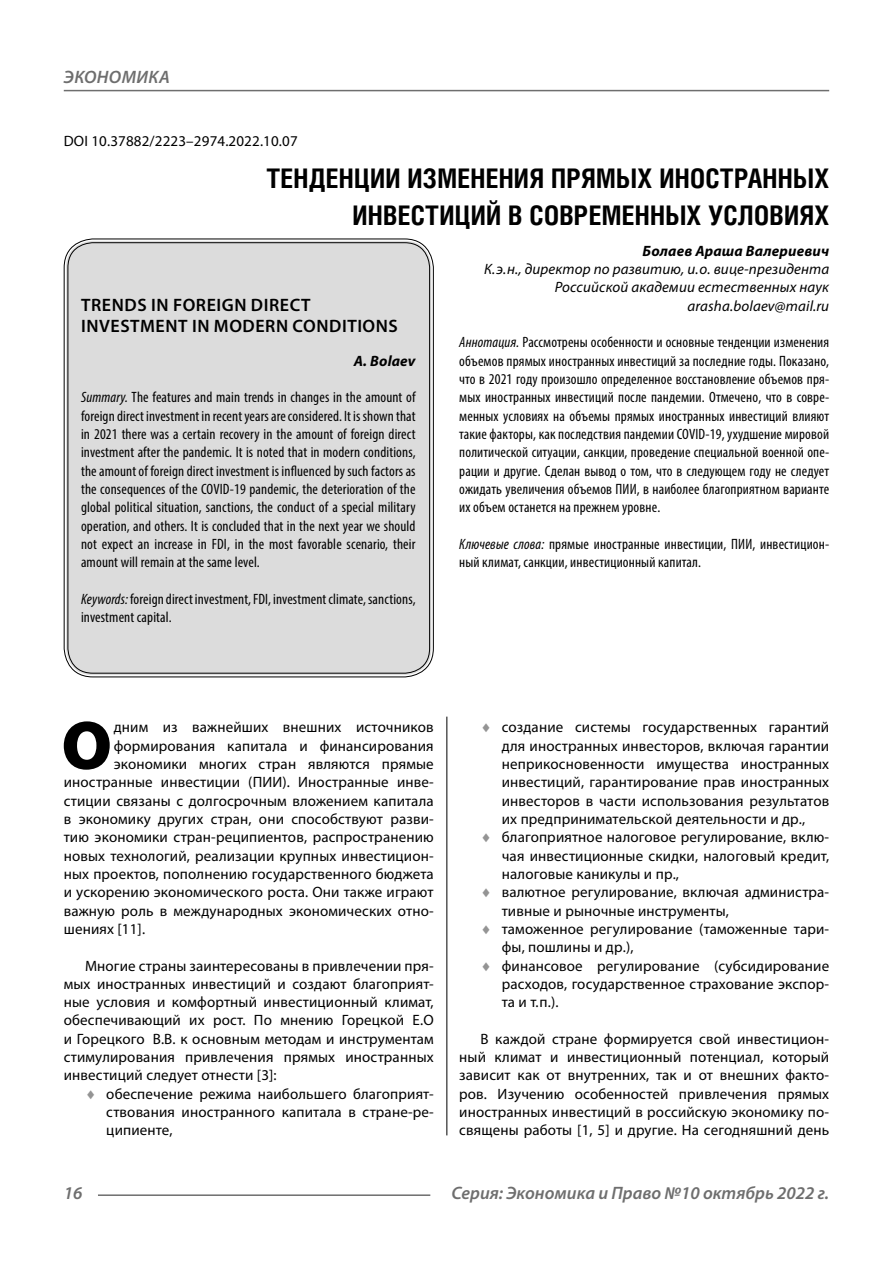
<style>
.page{position:relative;width:893px;height:1263px;background:#fff}
.page>*{position:absolute;margin:0;border:0;box-sizing:border-box;transform-origin:0 0}
.Bukvica{font:900 69.3px "Myriad Pro";color:#000}
.Header{font:700 27px/37.5px "Helios Cond C";letter-spacing:.01em;color:#000;text-align:right}
.Header-eng{font:600 18px/21.6px "Myriad Pro";letter-spacing:.03em;color:#000}
.t1{font:italic 600 18px "Myriad Pro";color:#6e6e6e}
.Normal{font:15px/18.3px "Myriad Pro";letter-spacing:.01em;color:#000;text-align:justify}
.Annotation-rus{font:condensed 15px/18.3px "Myriad Pro";letter-spacing:.01em;color:#000;text-align:justify}
.Annotation-eng{font:condensed 15px/18.3px "Myriad Pro";letter-spacing:.01em;color:#000;text-align:justify}
.Bukvica-2{font:15px "Myriad Pro";letter-spacing:.01em;color:#000}
.Author-doc{font:italic 15px/18.3px "Myriad Pro";letter-spacing:.01em;color:#000;text-align:right}
.DOI{font:15px "Myriad Pro";letter-spacing:.01em;color:#000}
.Author{font:italic 700 15px "Myriad Pro";letter-spacing:.01em;color:#000}
.Author-email{font:italic 15px "Myriad Pro";letter-spacing:.01em;color:#000}
.Author-eng{font:italic 700 15px "Myriad Pro";letter-spacing:.01em;color:#000}
.s1{font-style:italic}
.s2{color:#949494}
</style>
<div class="page">
<hr style="left:446px;top:714px;width:1px;height:421px;background:#000">
<div style="left:66px;top:241px;width:365px;height:434px;background:#dcdcdc;border-radius:27px"></div>
<hr style="left:98px;top:1194px;width:332px;height:2px;background:#6e6e6e">
<hr style="left:64px;top:90px;width:765px;height:1px;background:#6e6e6e">
<p class="t1" style="left:64px;top:66px;width:24px">Экономика</p>
<p class="DOI" style="left:64px;top:132px;width:235px">DOI 10.37882/2223–2974.2022.10.07</p>
<p class="Header" style="left:266px;top:159px;width:564px">ТЕНДЕНЦИИ ИЗМЕНЕНИЯ ПРЯМЫХ ИНОСТРАННЫХ<br>ИНВЕСТИЦИЙ В СОВРЕМЕННЫХ УСЛОВИЯХ</p>
<p class="Author" style="left:643px;top:241px;width:188px">Болаев Араша Валериевич</p>
<p class="Author-doc" style="left:484px;top:260px;width:347px">К.э.н., директор по развитию, и.о. вице-президента<br>Российской академии естественных наук</p>
<p class="Author-email" style="left:687px;top:296px;width:143px">arasha.bolaev@mail.ru</p>
<p class="Annotation-rus" style="left:459px;top:333px;width:371px"><span class="s1">Аннотация.</span> Рассмотрены особенности и основные тенденции изменения объемов прямых иностранных инвестиций за последние годы. Показано, что в 2021 году произошло определенное восстановление объемов пря&shy;мых иностранных инвестиций после пандемии. Отмечено, что в совре&shy;менных условиях на объемы прямых иностранных инвестиций влияют такие факторы, как последствия пандемии COVID‑19, ухудшение мировой политической ситуации, санкции, проведение специальной военной опе&shy;рации и другие. Сделан вывод о том, что в следующем году не следует ожидать увеличения объемов ПИИ, в наиболее благоприятном варианте их объем останется на прежнем уровне.</p>
<p class="Annotation-rus" style="left:459px;top:535px;width:371px"><span class="s1">Ключевые слова:</span> прямые иностранные инвестиции, ПИИ, инвестицион&shy;ный климат, санкции, инвестиционный капитал.</p>
<p class="Header-eng" style="left:81px;top:293px;width:318px">TRENDS IN FOREIGN DIRECT<br>INVESTMENT IN MODERN CONDITIONS</p>
<p class="Author-eng" style="left:354px;top:351px;width:63px">A. Bolaev</p>
<p class="Annotation-eng" style="left:81px;top:388px;width:336px"><span class="s1">Summary.</span> The features and main trends in changes in the amount of foreign direct investment in recent years are considered. It is shown that in 2021 there was a certain recovery in the amount of foreign direct investment after the pandemic. It is noted that in modern conditions, the amount of foreign direct investment is influenced by such factors as the consequences of the COVID‑19 pandemic, the deterioration of the global political situation, sanctions, the conduct of a special military operation, and others. It is concluded that in the next year we should not expect an increase in FDI, in the most favorable scenario, their amount will remain at the same level.</p>
<p class="Annotation-eng" style="left:81px;top:590px;width:336px"><span class="s1">Keywords:</span> foreign direct investment, FDI, investment climate, sanctions, investment capital.</p>
<p class="Bukvica" style="left:61px;top:699px;width:52px">О</p>
<p class="Bukvica-2" style="left:114px;top:718px;width:321px">дним из важнейших внешних источников</p>
<p class="Bukvica-2" style="left:114px;top:736px;width:321px">формирования капитала и финансирования</p>
<p class="Bukvica-2" style="left:114px;top:755px;width:321px">экономики многих стран являются прямые</p>
<p class="Bukvica-2" style="left:64px;top:773px;width:371px">иностранные инвестиции (ПИИ). Иностранные инве-</p>
<p class="Bukvica-2" style="left:64px;top:791px;width:371px">стиции связаны с долгосрочным вложением капитала</p>
<p class="Bukvica-2" style="left:64px;top:810px;width:371px">в экономику других стран, они способствуют разви-</p>
<p class="Bukvica-2" style="left:64px;top:828px;width:371px">тию экономики стран-реципиентов, распространению</p>
<p class="Bukvica-2" style="left:64px;top:846px;width:371px">новых технологий, реализации крупных инвестицион-</p>
<p class="Bukvica-2" style="left:64px;top:864px;width:371px">ных проектов, пополнению государственного бюджета</p>
<p class="Bukvica-2" style="left:64px;top:883px;width:371px">и ускорению экономического роста. Они также играют</p>
<p class="Bukvica-2" style="left:64px;top:901px;width:371px">важную роль в международных экономических отно-</p>
<p class="Bukvica-2" style="left:64px;top:919px;width:82px">шениях [11].</p>
<p class="Normal" style="left:64px;top:956px;width:371px;text-indent:21px">Многие страны заинтересованы в привлечении пря&shy;мых иностранных инвестиций и создают благоприят&shy;ные условия и комфортный инвестиционный климат, обеспечивающий их рост. По мнению Горецкой Е.О и Горецкого В.В. к основным методам и инструментам стимулирования привлечения прямых иностранных инвестиций следует отнести [3]:</p>
<p class="Normal" style="left:106px;top:1084px;width:329px;text-indent:-21px"><span class="s2">♦</span> обеспечение режима наибольшего благоприят&shy;ствования иностранного капитала в стране-ре&shy;ципиенте,</p>
<p class="Normal" style="left:502px;top:718px;width:329px;text-indent:-21px"><span class="s2">♦</span> создание системы государственных гарантий для иностранных инвесторов, включая гарантии неприкосновенности имущества иностранных инвестиций, гарантирование прав иностранных инвесторов в части использования результатов их предпринимательской деятельности и др.,</p>
<p class="Normal" style="left:502px;top:828px;width:329px;text-indent:-21px"><span class="s2">♦</span> благоприятное налоговое регулирование, вклю&shy;чая инвестиционные скидки, налоговый кредит, налоговые каникулы и пр.,</p>
<p class="Normal" style="left:502px;top:883px;width:329px;text-indent:-21px"><span class="s2">♦</span> валютное регулирование, включая администра&shy;тивные и рыночные инструменты,</p>
<p class="Normal" style="left:502px;top:919px;width:329px;text-indent:-21px"><span class="s2">♦</span> таможенное регулирование (таможенные тари&shy;фы, пошлины и др.),</p>
<p class="Normal" style="left:502px;top:956px;width:329px;text-indent:-21px"><span class="s2">♦</span> финансовое регулирование (субсидирование расходов, государственное страхование экспор&shy;та и т. п.).</p>
<p class="Normal" style="left:459px;top:1029px;width:371px;text-indent:21px">В каждой стране формируется свой инвестицион&shy;ный климат и инвестиционный потенциал, который зависит как от внутренних, так и от внешних факто&shy;ров. Изучению особенностей привлечения прямых иностранных инвестиций в российскую экономику по&shy;священы работы [1, 5] и другие. На сегодняшний день</p>
<p class="t1" style="left:64px;top:1182px;width:20px">16</p>
<p class="t1" style="left:451px;top:1182px;width:379px">Серия: Экономика и Право №10 октябрь 2022 г.</p>
</div>
